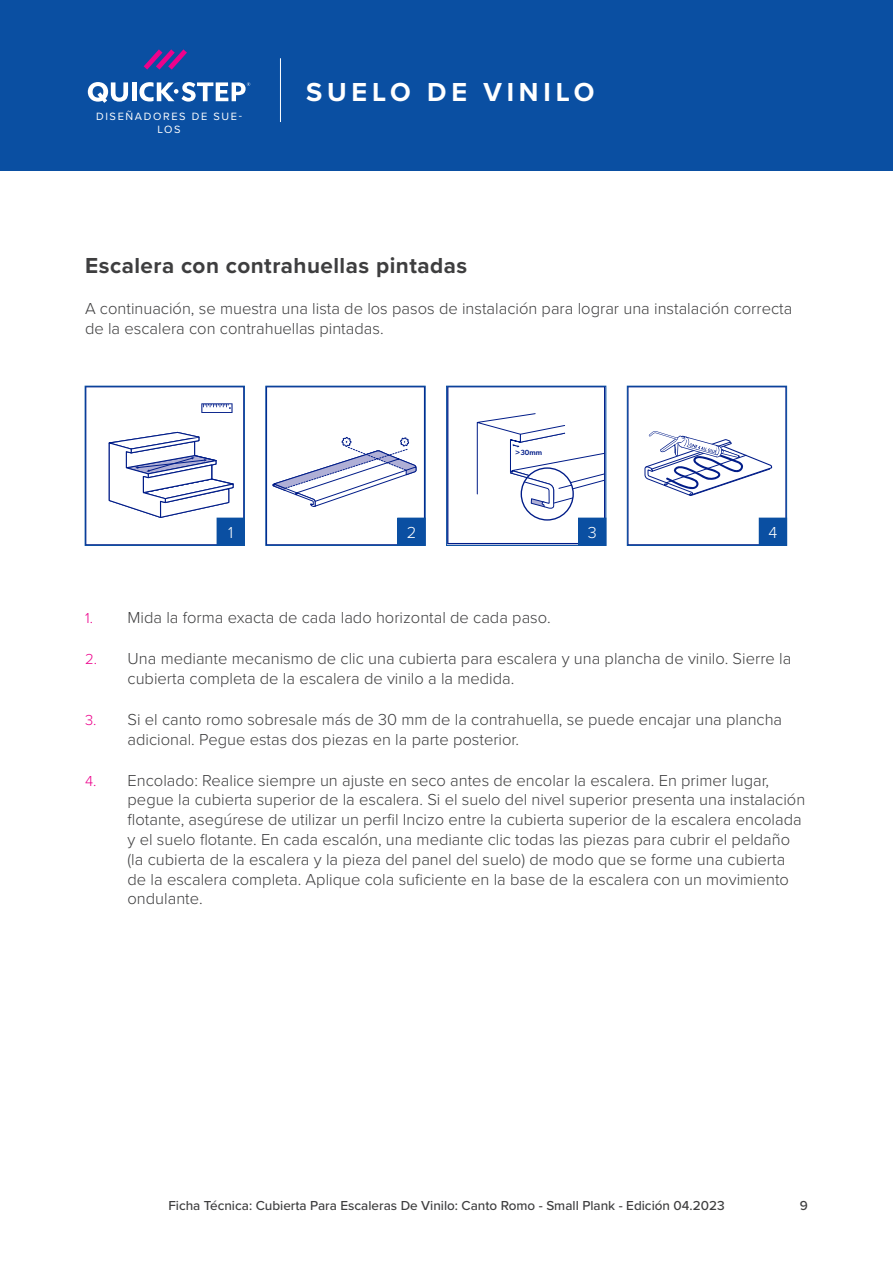
<style>
.page{position:relative;width:893px;height:1263px;background:#fff}
.page>*{position:absolute;margin:0;border:0;box-sizing:border-box;transform-origin:0 0}
.Range{font:700 27px "Proxima Nova";letter-spacing:.175em;color:#fff}
.t1{font:700 22.5px "Proxima Nova";letter-spacing:.02em;color:#3e3e3f}
.BodyText{font:300 16.5px/19.8px "Proxima Nova";color:#3e3e3f}
.List-II-ImagesSteps{font:300 16.5px "Proxima Nova";color:#fff}
.t2{font:500 13.5px "Proxima Nova";color:#3e3e3f}
.FloorDesigners{font:10.95px/13.2px "Proxima Nova";letter-spacing:.15em;color:#fff;text-align:center}
.t3{font:500 7.5px "Gibson";color:#001c88}
.s1{font-size:15px;color:#ed028c}
</style>
<div class="page">
<div style="left:0;top:0;width:893px;height:170px;background:#0a4fa2"></div>
<hr style="left:280px;top:58px;width:1px;height:64px;background:#fff">
<svg style="left:144px;top:49px;width:43px;height:21px"></svg>
<svg style="left:88px;top:82px;width:40px;height:21px"></svg>
<hr style="left:132px;top:82px;width:4px;height:19px;background:#fff">
<svg style="left:139px;top:82px;width:111px;height:20px"></svg>
<svg style="left:108px;top:403px;width:134px;height:140px"></svg>
<div style="left:85px;top:386px;width:159px;height:159px;border:1px solid #0a4fa2"></div>
<div style="left:217px;top:518px;width:27px;height:27px;background:#0a4fa2"></div>
<svg style="left:272px;top:437px;width:151px;height:106px"></svg>
<div style="left:266px;top:386px;width:159px;height:159px;border:1px solid #0a4fa2"></div>
<div style="left:398px;top:518px;width:27px;height:27px;background:#0a4fa2"></div>
<svg style="left:448px;top:388px;width:156px;height:155px"></svg>
<div style="left:521px;top:467px;width:53px;height:54px;border:1px solid #001c88;border-radius:50%"></div>
<div style="left:446px;top:386px;width:160px;height:159px;border:1px solid #0a4fa2"></div>
<div style="left:578px;top:518px;width:28px;height:27px;background:#0a4fa2"></div>
<svg style="left:644px;top:431px;width:141px;height:112px"></svg>
<div style="left:627px;top:386px;width:160px;height:159px;border:1px solid #0a4fa2"></div>
<div style="left:759px;top:518px;width:28px;height:27px;background:#0a4fa2"></div>
<p class="FloorDesigners" style="left:96px;top:110px;width:147px">DISEÑADORES DE SUE-<br>LOS</p>
<p class="Range" style="left:306px;top:72px;width:290px">SUELO DE VINILO</p>
<p class="t1" style="left:85px;top:249px;width:384px">Escalera con contrahuellas pintadas</p>
<p class="BodyText" style="left:85px;top:298px;width:709px">A continuación, se muestra una lista de los pasos de instalación para lograr una instalación correcta de la escalera con contrahuellas pintadas.</p>
<p class="List-II-ImagesSteps" style="left:228px;top:520px;width:7px">1</p>
<p class="List-II-ImagesSteps" style="left:407px;top:520px;width:11px">2</p>
<p class="t3" style="left:515px;top:448px;width:28px">&gt;30mm</p>
<p class="List-II-ImagesSteps" style="left:588px;top:520px;width:10px">3</p>
<p class="List-II-ImagesSteps" style="left:768px;top:520px;width:10px">4</p>
<p class="BodyText" style="left:85px;top:606px;width:467px"><span class="s1">1.</span> Mida la forma exacta de cada lado horizontal de cada paso.</p>
<p class="BodyText" style="left:128px;top:648px;width:665px;text-indent:-43px"><span class="s1">2.</span> Una mediante mecanismo de clic una cubierta para escalera y una plancha de vinilo. Sierre la cubierta completa de la escalera de vinilo a la medida.</p>
<p class="BodyText" style="left:128px;top:708px;width:656px;text-indent:-43px"><span class="s1">3.</span> Si el canto romo sobresale más de 30 mm de la contrahuella, se puede encajar una plancha adicional. Pegue estas dos piezas en la parte posterior.</p>
<p class="BodyText" style="left:128px;top:769px;width:679px;text-indent:-43px"><span class="s1">4.</span> Encolado: Realice siempre un ajuste en seco antes de encolar la escalera. En primer lugar, pegue la cubierta superior de la escalera. Si el suelo del nivel superior presenta una instalación flotante, asegúrese de utilizar un perfil Incizo entre la cubierta superior de la escalera encolada y el suelo flotante. En cada escalón, una mediante clic todas las piezas para cubrir el peldaño (la cubierta de la escalera y la pieza del panel del suelo) de modo que se forme una cubierta de la escalera completa. Aplique cola suficiente en la base de la escalera con un movimiento ondulante.</p>
<p class="t2" style="left:168px;top:1195px;width:558px">Ficha Técnica: Cubierta Para Escaleras De Vinilo: Canto Romo - Small Plank - Edición 04.2023</p>
<p class="t2" style="left:800px;top:1195px;width:10px">9</p>
</div>
